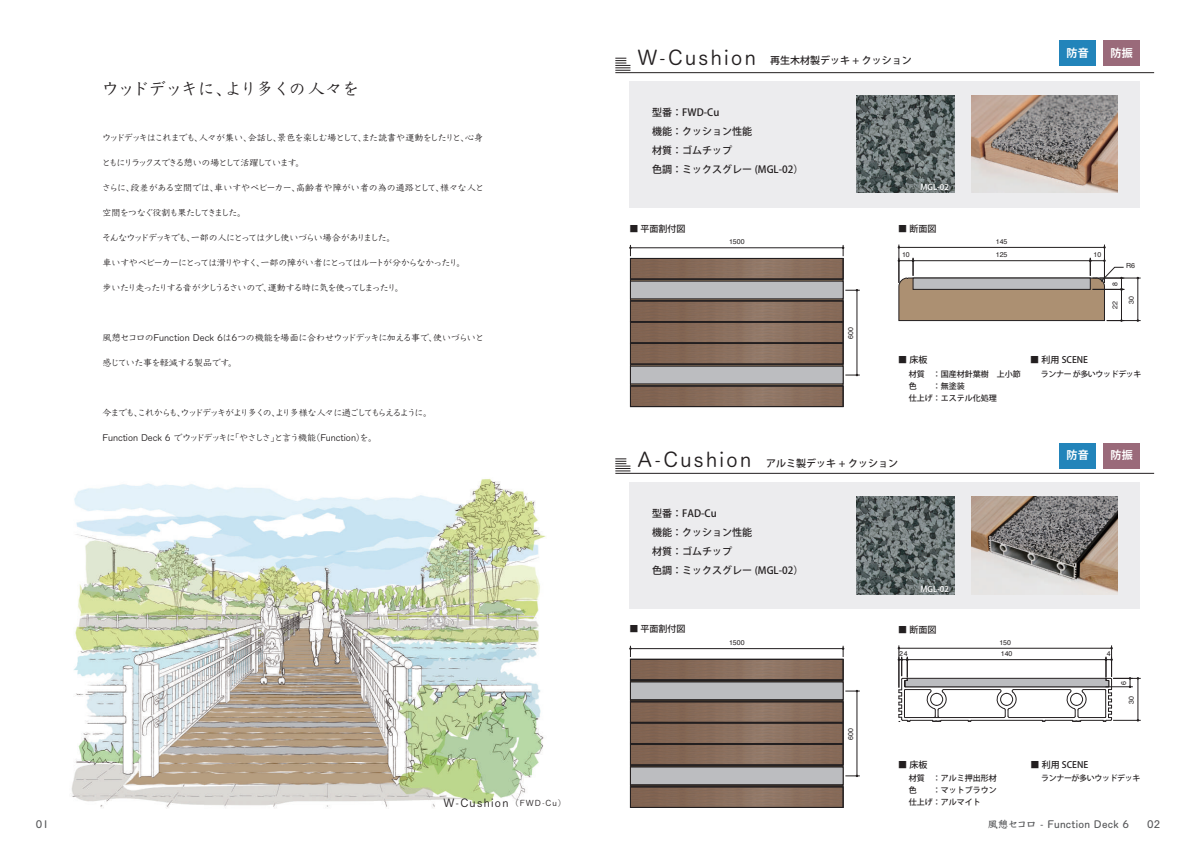
<style>
.page{position:relative;width:1191px;height:842px;background:#fff}
.page>*{position:absolute;margin:0;border:0;box-sizing:border-box;transform-origin:0 0}
.t1{font:500 17px "Yu Kyo";letter-spacing:-.025em;color:#231f20}
.t2{font:500 11px "Yu Kyo";letter-spacing:.12em;color:#231f20}
.t3{font:700 11px "Koz Go Pr 6 N";letter-spacing:.03em;color:#fff}
.t4{font:500 10px/19px "Koz Go Pr 6 N";color:#231f20}
.t5{font:700 10px "Yu Kyo";letter-spacing:.03em;color:#57585a}
.t6{font:500 9px "Yu Kyo";letter-spacing:-.09em;color:#231f20}
.t7{font:500 9px "Yu Kyo";letter-spacing:-.03em;color:#231f20}
.t8{font:500 9px "Yu Kyo";letter-spacing:-.115em;color:#231f20}
.t9{font:500 9px "Yu Kyo";letter-spacing:-.01em;color:#231f20}
.t10{font:500 9px "Yu Kyo";letter-spacing:-.145em;color:#231f20}
.t11{font:500 9px "Yu Kyo";color:#231f20}
.t12{font:500 9px "Koz Go Pr 6 N";color:#231f20}
.t13{font:500 9px "Yu Kyo";letter-spacing:-.13em;color:#231f20}
.t14{font:500 9px "Yu Kyo";letter-spacing:-.15em;color:#231f20}
.t15{font:500 9px "Yu Kyo";letter-spacing:-.12em;color:#231f20}
.t16{font:500 9px "Yu Kyo";letter-spacing:-.05em;color:#231f20}
.t17{font:500 8px/12px "Koz Go Pr 6 N";color:#231f20}
.t18{font:500 8px "Koz Go Pr 6 N";letter-spacing:-.05em;color:#231f20}
.t19{font:500 8px "Koz Go Pr 6 N";color:#fff}
.t20{font:7px "Helvetica";color:#231f20}
.s1{font-size:8px}
.s2{font-family:"Yu Kyo";font-size:20px}
.s3{font-weight:400}
</style>
<div class="page">
<div style="left:629px;top:81px;width:511px;height:127px;background:#ececee"></div>
<div style="left:629px;top:482px;width:511px;height:127px;background:#ececee"></div>
<img style="left:856px;top:95px;width:98px;height:98px">
<img style="left:971px;top:95px;width:146px;height:98px">
<img style="left:856px;top:497px;width:98px;height:98px">
<img style="left:971px;top:497px;width:146px;height:97px">
<img style="left:71px;top:479px;width:475px;height:330px">
<div style="left:1059px;top:41px;width:36px;height:25px;background:#2284ba"></div>
<div style="left:1103px;top:41px;width:36px;height:25px;background:#9a6a7a"></div>
<div style="left:1059px;top:443px;width:36px;height:25px;background:#2284ba"></div>
<div style="left:1103px;top:443px;width:36px;height:25px;background:#9a6a7a"></div>
<div style="left:630px;top:280px;width:213px;height:20px;background:#665648"></div>
<div style="left:630px;top:281px;width:213px;height:18px;background:#bcbdc0;border:1px solid #231f20"></div>
<div style="left:630px;top:365px;width:213px;height:20px;background:#655647"></div>
<div style="left:630px;top:366px;width:213px;height:18px;background:#bcbdc0;border:1px solid #231f20"></div>
<svg style="left:630px;top:301px;width:213px;height:61px;background:#816757"></svg>
<div style="left:630px;top:343px;width:213px;height:21px;border:1px solid #231f20"></div>
<svg style="left:632px;top:388px;width:209px;height:17px;background:#886d5b"></svg>
<div style="left:630px;top:386px;width:213px;height:21px;border:1px solid #231f20"></div>
<hr style="left:899px;top:247px;width:205px;height:1px;background:#231f20">
<hr style="left:898px;top:245px;width:1px;height:38px;background:#231f20">
<hr style="left:1104px;top:245px;width:1px;height:38px;background:#231f20">
<hr style="left:1137px;top:278px;width:1px;height:43px;background:#231f20">
<hr style="left:1099px;top:278px;width:41px;height:1px;background:#231f20">
<hr style="left:1106px;top:320px;width:34px;height:1px;background:#231f20">
<hr style="left:856px;top:290px;width:1px;height:85px;background:#231f20">
<svg style="left:845px;top:289px;width:14px;height:2px"></svg>
<svg style="left:845px;top:374px;width:14px;height:2px"></svg>
<svg style="left:629px;top:245px;width:215px;height:34px"></svg>
<hr style="left:856px;top:691px;width:1px;height:85px;background:#231f20">
<svg style="left:845px;top:690px;width:14px;height:2px"></svg>
<svg style="left:845px;top:775px;width:14px;height:2px"></svg>
<svg style="left:630px;top:680px;width:213px;height:21px"></svg>
<div style="left:630px;top:682px;width:213px;height:18px;background:#bcbdc0;border:1px solid #231f20"></div>
<svg style="left:630px;top:765px;width:213px;height:21px"></svg>
<div style="left:630px;top:767px;width:213px;height:18px;background:#bcbdc0;border:1px solid #231f20"></div>
<svg style="left:629px;top:646px;width:215px;height:34px"></svg>
<div style="left:630px;top:659px;width:213px;height:21px;border:1px solid #231f20"></div>
<svg style="left:630px;top:702px;width:213px;height:61px;background:#816757"></svg>
<div style="left:630px;top:744px;width:213px;height:21px;border:1px solid #231f20"></div>
<svg style="left:632px;top:789px;width:209px;height:16px;background:#886d5b"></svg>
<div style="left:630px;top:787px;width:213px;height:20px;border:1px solid #231f20"></div>
<hr style="left:899px;top:648px;width:212px;height:1px;background:#231f20">
<hr style="left:898px;top:645px;width:1px;height:43px;background:#231f20">
<hr style="left:1111px;top:645px;width:1px;height:32px;background:#231f20">
<svg style="left:898px;top:657px;width:242px;height:65px"></svg>
<svg style="left:898px;top:258px;width:226px;height:63px"></svg>
<hr style="left:615px;top:72px;width:539px;height:1px;background:#231f20">
<svg style="left:615px;top:58px;width:15px;height:13px"></svg>
<hr style="left:615px;top:473px;width:539px;height:1px;background:#231f20">
<svg style="left:615px;top:459px;width:15px;height:13px"></svg>
<h1 class="t1" style="left:102px;top:77px;width:259px">ウッドデッキに、より多くの人々を</h1>
<p class="t8" style="left:102px;top:132px;width:383px">ウッドデッキはこれまでも、人々が集い、会話し、景色を楽しむ場として、また読書や運動をしたりと、心身</p>
<p class="t14" style="left:102px;top:157px;width:204px">ともにリラックスできる憩いの場として活躍しています。</p>
<p class="t9" style="left:102px;top:182px;width:384px">さらに、段差がある空間では、車いすやベビーカー、高齢者や障がい者の為の通路として、様々な人と</p>
<p class="t15" style="left:103px;top:207px;width:145px">空間をつなぐ役割も果たしてきました。</p>
<p class="t13" style="left:102px;top:232px;width:295px">そんなウッドデッキでも、一部の人にとっては少し使いづらい場合がありました。</p>
<p class="t6" style="left:103px;top:257px;width:364px">車いすやベビーカーにとっては滑りやすく、一部の障がい者にとってはルートが分からなかったり。</p>
<p class="t6" style="left:103px;top:282px;width:303px">歩いたり走ったりする音が少しうるさいので、運動する時に気を使ってしまったり。</p>
<p class="t7" style="left:103px;top:332px;width:383px">風憩セコロのFunction Deck 6は6つの機能を場面に合わせウッドデッキに加える事で、使いづらいと</p>
<p class="t16" style="left:103px;top:357px;width:136px">感じていた事を軽減する製品です。</p>
<p class="t10" style="left:103px;top:407px;width:331px">今までも、これからも、ウッドデッキがより多くの、より多様な人々に過ごしてもらえるように。</p>
<p class="t11" style="left:103px;top:432px;width:276px">Function Deck 6 でウッドデッキに「やさしさ」と言う機能（Function）を。</p>
<p class="t2" style="left:443px;top:795px;width:124px">W-Cushion <span class="s1">（FWD-Cu）</span></p>
<p class="t4" style="left:637px;top:51px;width:276px"><span class="s2">W-Cushion</span> 再生木材製デッキ + クッション</p>
<p class="t4" style="left:652px;top:103px;width:153px">型番：FWD-Cu<br>機能：クッション性能<br>材質：ゴムチップ<br>色調：ミックスグレー (MGL-02）</p>
<p class="t12" style="left:629px;top:223px;width:58px"><span class="s3">■</span> 平面割付図</p>
<p class="t20" style="left:729px;top:236px;width:17px">1500</p>
<p class="t19" style="left:920px;top:182px;width:30px">MGL-02</p>
<p class="t12" style="left:898px;top:224px;width:40px"><span class="s3">■</span> 断面図</p>
<p class="t20" style="left:995px;top:236px;width:13px">145</p>
<p class="t3" style="left:1066px;top:47px;width:24px">防音</p>
<p class="t3" style="left:1110px;top:47px;width:24px">防振</p>
<p class="t20" style="left:845px;top:339px;width:13px;rotate:-90deg">600</p>
<p class="t20" style="left:902px;top:249px;width:9px">10</p>
<p class="t20" style="left:995px;top:249px;width:13px">125</p>
<p class="t20" style="left:1093px;top:249px;width:9px">10</p>
<p class="t20" style="left:1109px;top:286px;width:5px;rotate:-90deg">8</p>
<p class="t20" style="left:1109px;top:309px;width:9px;rotate:-90deg">22</p>
<p class="t20" style="left:1126px;top:260px;width:10px">R6</p>
<p class="t20" style="left:1126px;top:304px;width:9px;rotate:-90deg">30</p>
<p class="t12" style="left:898px;top:355px;width:31px"><span class="s3">■</span> 床板</p>
<p class="t17" style="left:909px;top:368px;width:113px">材質　：国産材針葉樹　上小節色　　：無塗装<br>仕上げ：エステル化処理</p>
<p class="t12" style="left:1030px;top:355px;width:59px"><span class="s3">■</span> 利用 SCENE</p>
<p class="t18" style="left:1041px;top:370px;width:102px">ランナー が多いウッドデッキ</p>
<p class="t4" style="left:637px;top:454px;width:262px"><span class="s2">A-Cushion</span> アルミ製デッキ + クッション</p>
<p class="t4" style="left:652px;top:504px;width:153px">型番：FAD-Cu<br>機能：クッション性能<br>材質：ゴムチップ<br>色調：ミックスグレー (MGL-02）</p>
<p class="t12" style="left:629px;top:624px;width:58px"><span class="s3">■</span> 平面割付図</p>
<p class="t20" style="left:729px;top:637px;width:17px">1500</p>
<p class="t19" style="left:920px;top:584px;width:30px">MGL-02</p>
<p class="t12" style="left:898px;top:625px;width:40px"><span class="s3">■</span> 断面図</p>
<p class="t20" style="left:999px;top:637px;width:13px">150</p>
<p class="t3" style="left:1066px;top:449px;width:24px">防音</p>
<p class="t3" style="left:1110px;top:449px;width:24px">防振</p>
<p class="t20" style="left:845px;top:740px;width:13px;rotate:-90deg">600</p>
<p class="t20" style="left:899px;top:648px;width:10px">24</p>
<p class="t20" style="left:1000px;top:648px;width:13px">140</p>
<p class="t20" style="left:1106px;top:648px;width:5px">4</p>
<p class="t20" style="left:1118px;top:685px;width:5px;rotate:-90deg">6</p>
<p class="t20" style="left:1126px;top:704px;width:9px;rotate:-90deg">30</p>
<p class="t12" style="left:898px;top:759px;width:31px"><span class="s3">■</span> 床板</p>
<p class="t17" style="left:909px;top:772px;width:89px;text-align:justify">材質　：アルミ押出形材色　　：マットブラウン仕上げ：アルマイト</p>
<p class="t12" style="left:1030px;top:759px;width:59px"><span class="s3">■</span> 利用 SCENE</p>
<p class="t18" style="left:1041px;top:774px;width:101px">ランナーが多いウッドデッキ</p>
<p class="t5" style="left:36px;top:817px;width:15px">01</p>
<p class="t5" style="left:988px;top:817px;width:143px">風憩セコロ - Function Deck 6</p>
<p class="t5" style="left:1147px;top:817px;width:15px">02</p>
</div>
